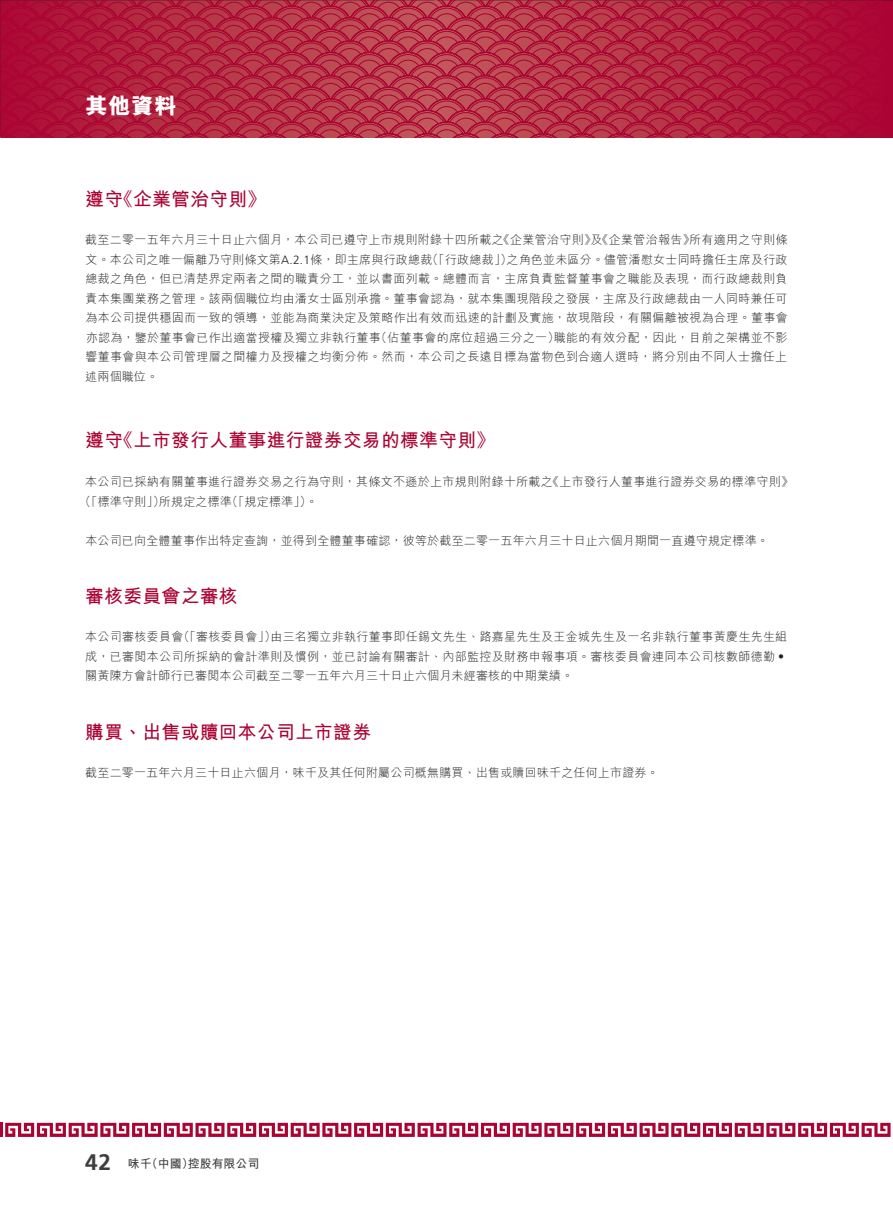
<style>
.page{position:relative;width:893px;height:1212px;background:#fff}
.page>*{position:absolute;margin:0;border:0;box-sizing:border-box;transform-origin:0 0}
.t1{font:22.5px "M Hei HK Xbold E Ten B5 H";color:#fff}
.t2{font:18.75px "M Hei HK Bold E Ten B5 H";letter-spacing:.015em;color:#ab0333}
.t3{font:12px/19.5px "M Hei HK Light E Ten B5 H";letter-spacing:.015em;color:#231f20;text-align:justify}
.t4{font:12px "M Hei HK Bold E Ten B5 H";color:#3e3e3f}
.s1{font-family:"Frutiger LT Std";font-weight:300}
.s2{font-family:"Frutiger LT Std";font-weight:700;font-size:22.5px}
</style>
<div class="page">
<svg style="left:544px;top:0;width:348px;height:137px"></svg>
<svg style="left:0;top:0;width:544px;height:137px"></svg>
<svg style="left:5px;top:1123px;width:885px;height:14px"></svg>
<hr style="left:0;top:1123px;width:3px;height:14px;background:#ab0333">
<h1 class="t1" style="left:85px;top:97px;width:93px">其他資料</h1>
<h2 class="t2" style="left:85px;top:192px;width:182px">遵守《企業管治守則》</h2>
<p class="t3" style="left:85px;top:232px;width:704px">截至二零一五年六月三十日止六個月，本公司已遵守上市規則附錄十四所載之《企業管治守則》及《企業管治報告》所有適用之守則條文。本公司之唯一偏離乃守則條文第<span class="s1">A.2.1</span>條，即主席與行政總裁（「行政總裁」）之角色並未區分。儘管潘慰女士同時擔任主席及行政總裁之角色，但已清楚界定兩者之間的職責分工，並以書面列載。總體而言，主席負責監督董事會之職能及表現，而行政總裁則負責本集團業務之管理。該兩個職位均由潘女士區別承擔。董事會認為，就本集團現階段之發展，主席及行政總裁由一人同時兼任可為本公司提供穩固而一致的領導，並能為商業決定及策略作出有效而迅速的計劃及實施，故現階段，有關偏離被視為合理。董事會亦認為，鑒於董事會已作出適當授權及獨立非執行董事（佔董事會的席位超過三分之一）職能的有效分配，因此，目前之架構並不影響董事會與本公司管理層之間權力及授權之均衡分佈。然而，本公司之長遠目標為當物色到合適人選時，將分別由不同人士擔任上述兩個職位。</p>
<h2 class="t2" style="left:85px;top:433px;width:411px">遵守《上市發行人董事進行證券交易的標準守則》</h2>
<p class="t3" style="left:79px;top:473px;width:715px;text-indent:6px">本公司已採納有關董事進行證券交易之行為守則，其條文不遜於上市規則附錄十所載之《上市發行人董事進行證券交易的標準守則》（「標準守則」）所規定之標準（「規定標準」）。</p>
<p class="t3" style="left:85px;top:532px;width:685px">本公司已向全體董事作出特定查詢，並得到全體董事確認，彼等於截至二零一五年六月三十日止六個月期間一直遵守規定標準。</p>
<h2 class="t2" style="left:85px;top:589px;width:154px">審核委員會之審核</h2>
<p class="t3" style="left:85px;top:629px;width:703px">本公司審核委員會（「審核委員會」）由三名獨立非執行董事即任錫文先生、路嘉星先生及王金城先生及一名非執行董事黃慶生先生組成，已審閱本公司所採納的會計準則及慣例，並已討論有關審計、內部監控及財務申報事項。審核委員會連同本公司核數師德勤‧關黃陳方會計師行已審閱本公司截至二零一五年六月三十日止六個月未經審核的中期業績。</p>
<h2 class="t2" style="left:85px;top:724px;width:287px">購買、出售或贖回本公司上市證券</h2>
<p class="t3" style="left:85px;top:765px;width:575px">截至二零一五年六月三十日止六個月，味千及其任何附屬公司概無購買、出售或贖回味千之任何上市證券。</p>
<p class="t4" style="left:85px;top:1159px;width:176px"><span class="s2">42</span> 味千（中國）控股有限公司</p>
</div>
